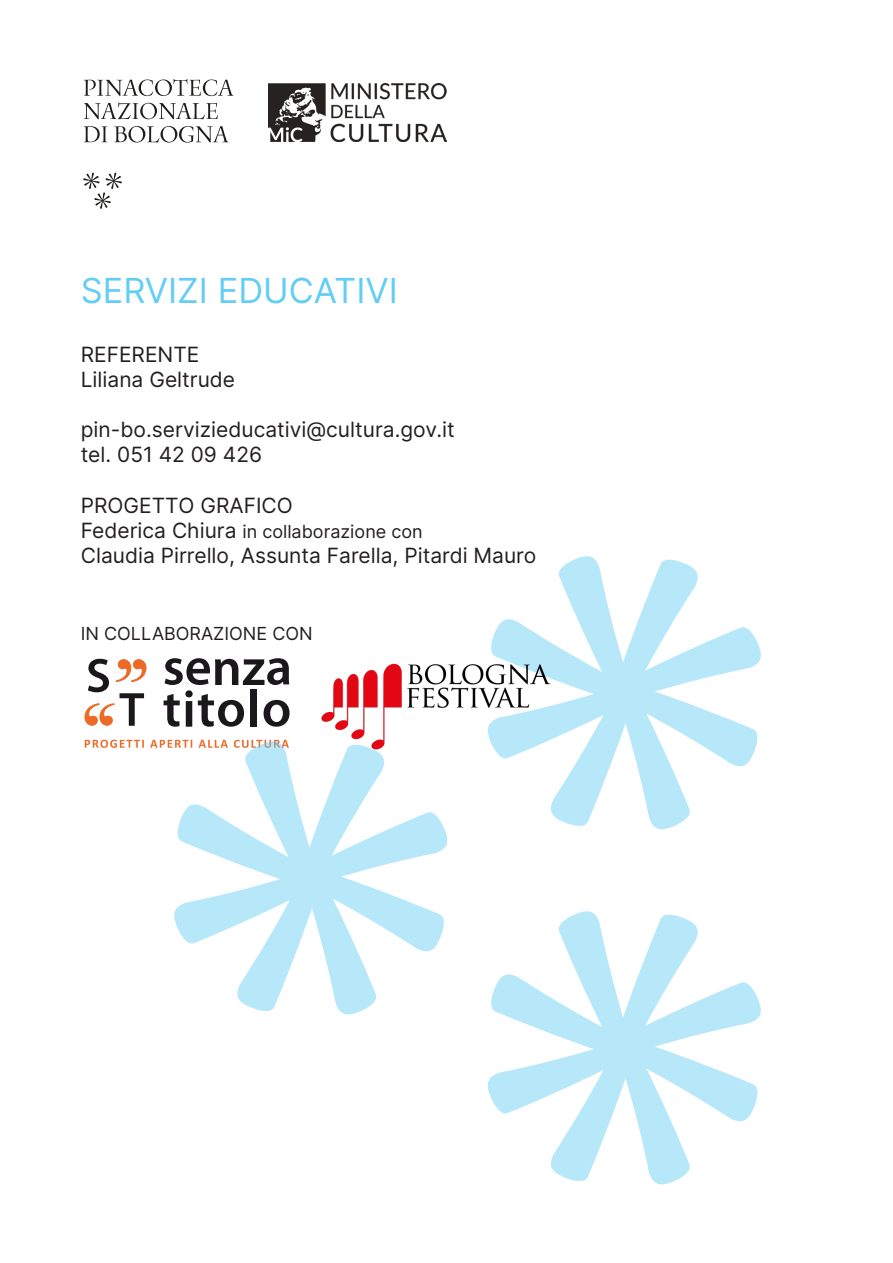
<style>
.page{position:relative;width:893px;height:1263px;background:#fff}
.page>*{position:absolute;margin:0;border:0;box-sizing:border-box;transform-origin:0 0}
.t1{font:34.5px "Inter";color:#62cdf5}
.t2{font:21px "Inter";color:#231f20}
.t3{font:18px "Inter";color:#231f20}
.s1{font-size:21px}
</style>
<div class="page">
<svg style="left:503px;top:556px;width:258px;height:274px"></svg>
<img style="left:269px;top:83px;width:177px;height:58px">
<svg style="left:164px;top:658px;width:126px;height:69px"></svg>
<svg style="left:85px;top:659px;width:61px;height:67px"></svg>
<svg style="left:85px;top:740px;width:59px;height:8px"></svg>
<svg style="left:150px;top:740px;width:22px;height:8px"></svg>
<svg style="left:84px;top:79px;width:149px;height:17px"></svg>
<svg style="left:84px;top:102px;width:134px;height:17px"></svg>
<svg style="left:84px;top:126px;width:23px;height:16px"></svg>
<svg style="left:114px;top:126px;width:114px;height:17px"></svg>
<svg style="left:83px;top:173px;width:39px;height:36px"></svg>
<img style="left:321px;top:621px;width:239px;height:173px">
<svg style="left:172px;top:739px;width:277px;height:276px"></svg>
<svg style="left:487px;top:911px;width:274px;height:274px"></svg>
<p class="t1" style="left:81px;top:266px;width:319px">SERVIZI EDUCATIVI</p>
<p class="t2" style="left:81px;top:339px;width:120px">REFERENTE</p>
<p class="t2" style="left:81px;top:364px;width:156px">Liliana Geltrude</p>
<p class="t2" style="left:81px;top:414px;width:375px">pin-bo.servizieducativi@cultura.gov.it</p>
<p class="t2" style="left:81px;top:439px;width:183px">tel. 051 42 09 426</p>
<p class="t2" style="left:81px;top:490px;width:214px">PROGETTO GRAFICO</p>
<p class="t3" style="left:81px;top:518px;width:343px"><span class="s1">Federica Chiura</span> in collaborazione con</p>
<p class="t2" style="left:81px;top:540px;width:457px">Claudia Pirrello, Assunta Farella, Pitardi Mauro</p>
<p class="t3" style="left:81px;top:620px;width:233px">IN COLLABORAZIONE CON</p>
</div>
